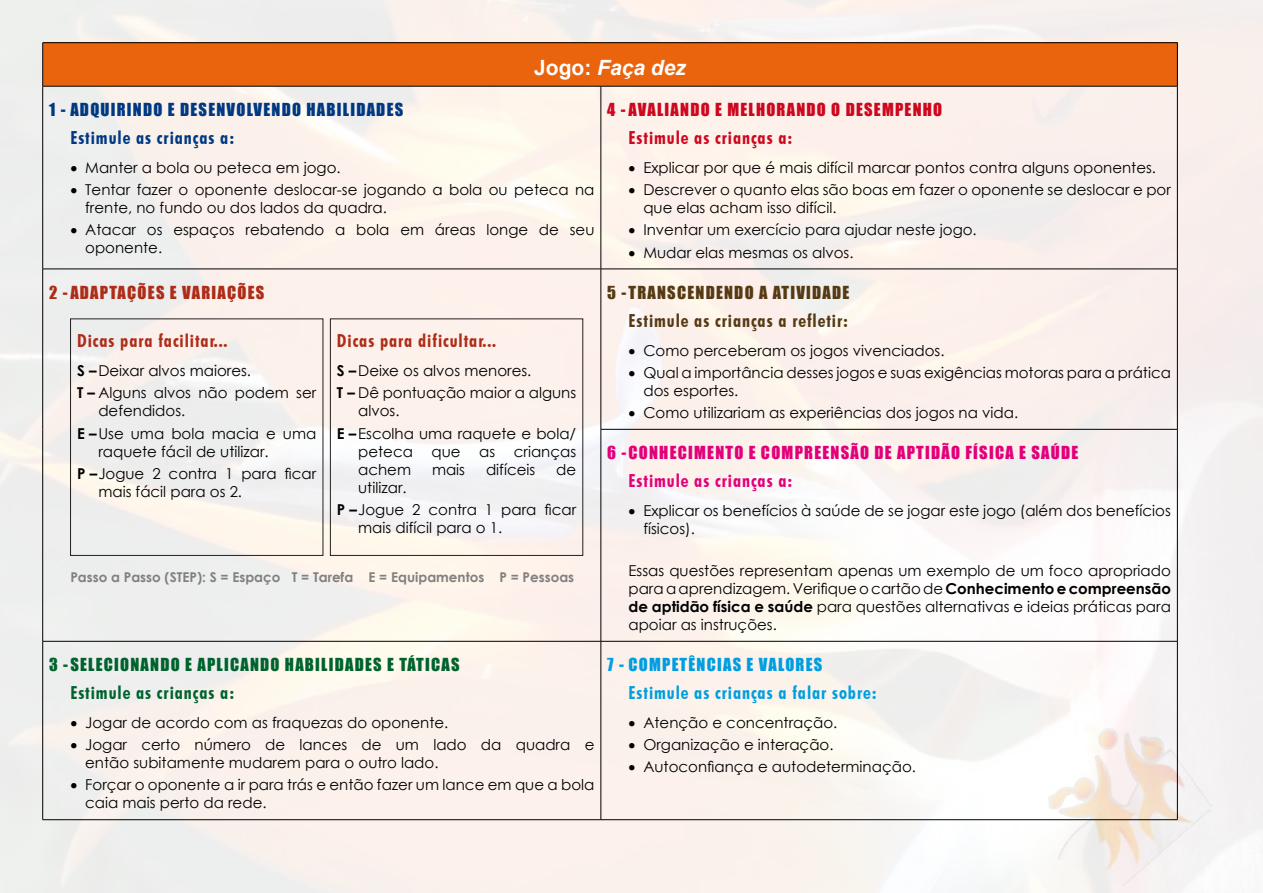
<style>
.page{position:relative;width:1263px;height:893px;background:#fff}
.page>*{position:absolute;margin:0;border:0;box-sizing:border-box;transform-origin:0 0}
.t1{font:italic 700 21px "Arial";color:#fff}
.t2{font:700 condensed 18px "Futura BT";letter-spacing:.05em;color:#ae2c18}
.t3{font:700 condensed 18px "Futura BT";letter-spacing:.05em;color:#009ee0}
.t4{font:700 condensed 18px "Futura BT";letter-spacing:.05em;color:#563a13}
.t5{font:700 condensed 18px "Futura BT";letter-spacing:.05em;color:#003882}
.t6{font:700 condensed 18px "Futura BT";letter-spacing:.05em;color:#cd071e}
.t7{font:700 condensed 18px "Futura BT";letter-spacing:.05em;color:#e2007a}
.t8{font:700 condensed 18px "Futura BT";letter-spacing:.05em;color:#00632e}
.t9{font:16.5px "Impact";letter-spacing:.075em;color:#e2007a}
.t10{font:16.5px "Impact";letter-spacing:.075em;color:#00632e}
.t11{font:16.5px "Impact";letter-spacing:.075em;color:#003882}
.t12{font:16.5px "Impact";color:#cd071e}
.t13{font:16.5px "Impact";color:#563a13}
.t14{font:16.5px "Impact";color:#ae2c18}
.t15{font:16.5px "Impact";letter-spacing:.075em;color:#009ee0}
.t16{font:15px/18px "Century Gothic";color:#000}
.t17{font:700 13.5px "Century Gothic";color:#808080}
.s1{font-style:normal}
.s2{font-weight:700}
</style>
<div class="page">
<img style="left:0;top:0;width:1263px;height:893px">
<img style="left:1027px;top:707px;width:202px;height:186px">
<div style="left:43px;top:43px;width:1134px;height:43px;background:#ea640d"></div>
<hr style="left:43px;top:42px;width:558px;height:1px;background:#000">
<hr style="left:42px;top:43px;width:1px;height:43px;background:#000">
<hr style="left:601px;top:42px;width:576px;height:1px;background:#000">
<hr style="left:1177px;top:43px;width:1px;height:43px;background:#000">
<hr style="left:43px;top:86px;width:558px;height:1px;background:#000">
<hr style="left:42px;top:86px;width:1px;height:183px;background:#000">
<hr style="left:601px;top:86px;width:576px;height:1px;background:#000">
<hr style="left:601px;top:86px;width:1px;height:183px;background:#000">
<hr style="left:1177px;top:86px;width:1px;height:183px;background:#000">
<hr style="left:43px;top:269px;width:558px;height:1px;background:#000">
<hr style="left:42px;top:269px;width:1px;height:160px;background:#000">
<hr style="left:42px;top:429px;width:1px;height:212px;background:#000">
<hr style="left:601px;top:269px;width:576px;height:1px;background:#000">
<hr style="left:601px;top:269px;width:1px;height:160px;background:#000">
<hr style="left:1177px;top:269px;width:1px;height:160px;background:#000">
<hr style="left:601px;top:429px;width:576px;height:1px;background:#000">
<hr style="left:601px;top:429px;width:1px;height:212px;background:#000">
<hr style="left:1177px;top:429px;width:1px;height:212px;background:#000">
<hr style="left:43px;top:641px;width:558px;height:1px;background:#000">
<hr style="left:42px;top:641px;width:1px;height:178px;background:#000">
<hr style="left:601px;top:641px;width:576px;height:1px;background:#000">
<hr style="left:601px;top:641px;width:1px;height:178px;background:#000">
<hr style="left:1177px;top:641px;width:1px;height:178px;background:#000">
<hr style="left:43px;top:819px;width:558px;height:1px;background:#000">
<hr style="left:601px;top:819px;width:576px;height:1px;background:#000">
<div style="left:70px;top:319px;width:253px;height:237px;border:1px solid #231f20"></div>
<div style="left:330px;top:319px;width:253px;height:237px;border:1px solid #231f20"></div>
<p class="t1" style="left:534px;top:54px;width:153px"><span class="s1">Jogo:</span> Faça dez</p>
<p class="t11" style="left:49px;top:97px;width:88px">1 - ADQUIRINDO</p>
<p class="t11" style="left:168px;top:97px;width:23px">E DESENVOLVENDO</p>
<p class="t11" style="left:306px;top:97px;width:10px">HABILIDADES</p>
<p class="t5" style="left:70px;top:127px;width:165px">Estimule as crianças a:</p>
<p class="t16" style="left:70px;top:158px;width:272px">• Manter a bola ou peteca em jogo.</p>
<p class="t16" style="left:85px;top:180px;width:511px;text-indent:-15px">• Tentar fazer o oponente deslocar-se jogando a bola ou peteca na frente, no fundo ou dos lados da quadra.</p>
<p class="t16" style="left:85px;top:221px;width:511px;text-indent:-15px">• Atacar os espaços rebatendo a bola em áreas longe de seu oponente.</p>
<p class="t14" style="left:49px;top:280px;width:71px">2 -ADAPTAÇÕES</p>
<p class="t14" style="left:170px;top:280px;width:52px">EVARIAÇÕES</p>
<p class="t2" style="left:77px;top:330px;width:152px">Dicas para facilitar...</p>
<p class="t16" style="left:77px;top:359px;width:241px;line-height:22.2px"><span class="s2">S –</span>Deixar alvos maiores.<br><span class="s2">T –</span> Alguns alvos não podem ser</p>
<p class="t16" style="left:77px;top:400px;width:241px;line-height:22.2px;text-indent:21px">defendidos.<br><span class="s2">E –</span>Use uma bola macia e uma</p>
<p class="t16" style="left:77px;top:440px;width:241px;line-height:22.2px;text-indent:21px">raquete fácil de utilizar.<br><span class="s2">P –</span>Jogue 2 contra 1 para ficar</p>
<p class="t16" style="left:98px;top:482px;width:145px">mais fácil para os 2.</p>
<p class="t2" style="left:337px;top:330px;width:161px">Dicas para dificultar...</p>
<p class="t16" style="left:337px;top:359px;width:241px;line-height:22.2px"><span class="s2">S –</span>Deixe os alvos menores.<br><span class="s2">T –</span> Dê pontuação maior a alguns</p>
<p class="t16" style="left:337px;top:400px;width:241px;line-height:22.2px;text-indent:21px">alvos.<br><span class="s2">E –</span>Escolha uma raquete e bola/</p>
<p class="t16" style="left:358px;top:442px;width:219px">peteca que as crianças achem</p>
<p class="t16" style="left:432px;top:460px;width:35px">mais</p>
<p class="t16" style="left:486px;top:460px;width:51px">difíceis</p>
<p class="t16" style="left:556px;top:460px;width:22px">de</p>
<p class="t16" style="left:337px;top:476px;width:241px;line-height:22.2px;text-indent:21px">utilizar.<br><span class="s2">P –</span>Jogue 2 contra 1 para ficar</p>
<p class="t16" style="left:358px;top:518px;width:145px">mais difícil para o 1.</p>
<p class="t17" style="left:70px;top:567px;width:505px">Passo a Passo (STEP): S = Espaço T = Tarefa E = Equipamentos P = Pessoas</p>
<p class="t10" style="left:49px;top:652px;width:76px">3 -SELECIONANDO</p>
<p class="t10" style="left:185px;top:652px;width:66px">E APLICANDO</p>
<p class="t10" style="left:285px;top:652px;width:10px">HABILIDADES</p>
<p class="t10" style="left:387px;top:652px;width:65px">E TÁTI CAS</p>
<p class="t8" style="left:70px;top:682px;width:165px">Estimule as crianças a:</p>
<p class="t16" style="left:70px;top:713px;width:379px">• Jogar de acordo com as fraquezas do oponente.</p>
<p class="t16" style="left:85px;top:735px;width:511px;text-indent:-15px">• Jogar certo número de lances de um lado da quadra e então subitamente mudarem para o outro lado.</p>
<p class="t16" style="left:85px;top:776px;width:511px;text-indent:-15px">• Forçar o oponente a ir para trás e então fazer um lance em que a bola caia mais perto da rede.</p>
<p class="t12" style="left:607px;top:97px;width:41px">4 -AVALIANDO</p>
<p class="t12" style="left:715px;top:97px;width:23px">E MELHO</p>
<p class="t12" style="left:777px;top:97px;width:21px">RANDO</p>
<p class="t12" style="left:831px;top:97px;width:25px">O DESEM</p>
<p class="t12" style="left:895px;top:97px;width:20px">PENHO</p>
<p class="t6" style="left:628px;top:127px;width:165px">Estimule as crianças a:</p>
<p class="t16" style="left:628px;top:158px;width:529px">• Explicar por que é mais difícil marcar pontos contra alguns oponentes.</p>
<p class="t16" style="left:643px;top:180px;width:529px;text-indent:-15px">• Descrever o quanto elas são boas em fazer o oponente se deslocar e por que elas acham isso difícil.</p>
<p class="t16" style="left:628px;top:221px;width:350px">• Inventar um exercício para ajudar neste jogo.</p>
<p class="t16" style="left:628px;top:243px;width:227px">• Mudar elas mesmas os alvos.</p>
<p class="t13" style="left:607px;top:280px;width:91px">5 -TRANSCENDENDO</p>
<p class="t13" style="left:759px;top:280px;width:24px">A ATIVIDADE</p>
<p class="t4" style="left:628px;top:310px;width:221px">Estimule as crianças a refletir:</p>
<p class="t16" style="left:628px;top:341px;width:317px">• Como perceberam os jogos vivenciados.</p>
<p class="t16" style="left:643px;top:363px;width:529px;text-indent:-15px">• Qual a importância desses jogos e suas exigências motoras para a prática dos esportes.</p>
<p class="t16" style="left:628px;top:403px;width:391px">• Como utilizariam as experiências dos jogos na vida.</p>
<p class="t9" style="left:607px;top:440px;width:30px">6 - CONHE</p>
<p class="t9" style="left:678px;top:440px;width:21px">CIMENTO</p>
<p class="t9" style="left:749px;top:440px;width:76px">E COMPREENS</p>
<p class="t9" style="left:850px;top:440px;width:220px">ÃO DE APTIDÃO FÍSI CA E SAÚDE</p>
<p class="t7" style="left:628px;top:470px;width:165px">Estimule as crianças a:</p>
<p class="t16" style="left:643px;top:501px;width:529px;text-indent:-15px">• Explicar os benefícios à saúde de se jogar este jogo (além dos benefícios físicos).</p>
<p class="t16" style="left:628px;top:561px;width:544px;text-align:justify">Essas questões representam apenas um exemplo de um foco apropriado para a aprendizagem. Verifique o cartão de <span class="s2">Conhecimento e compreensão de aptidão física e saúde</span> para questões alternativas e ideias práticas para apoiar as instruções.</p>
<p class="t15" style="left:607px;top:652px;width:28px">7 - COM</p>
<p class="t15" style="left:662px;top:652px;width:64px">PETÊNCIAS</p>
<p class="t15" style="left:747px;top:652px;width:22px">E VALO</p>
<p class="t15" style="left:796px;top:652px;width:19px">RES</p>
<p class="t3" style="left:628px;top:682px;width:250px">Estimule as crianças a falar sobre:</p>
<p class="t16" style="left:628px;top:713px;width:210px">• Atenção e concentração.</p>
<p class="t16" style="left:628px;top:735px;width:207px">• Organização e interação.</p>
<p class="t16" style="left:628px;top:758px;width:289px">• Autoconfiança e autodeterminação.</p>
</div>
